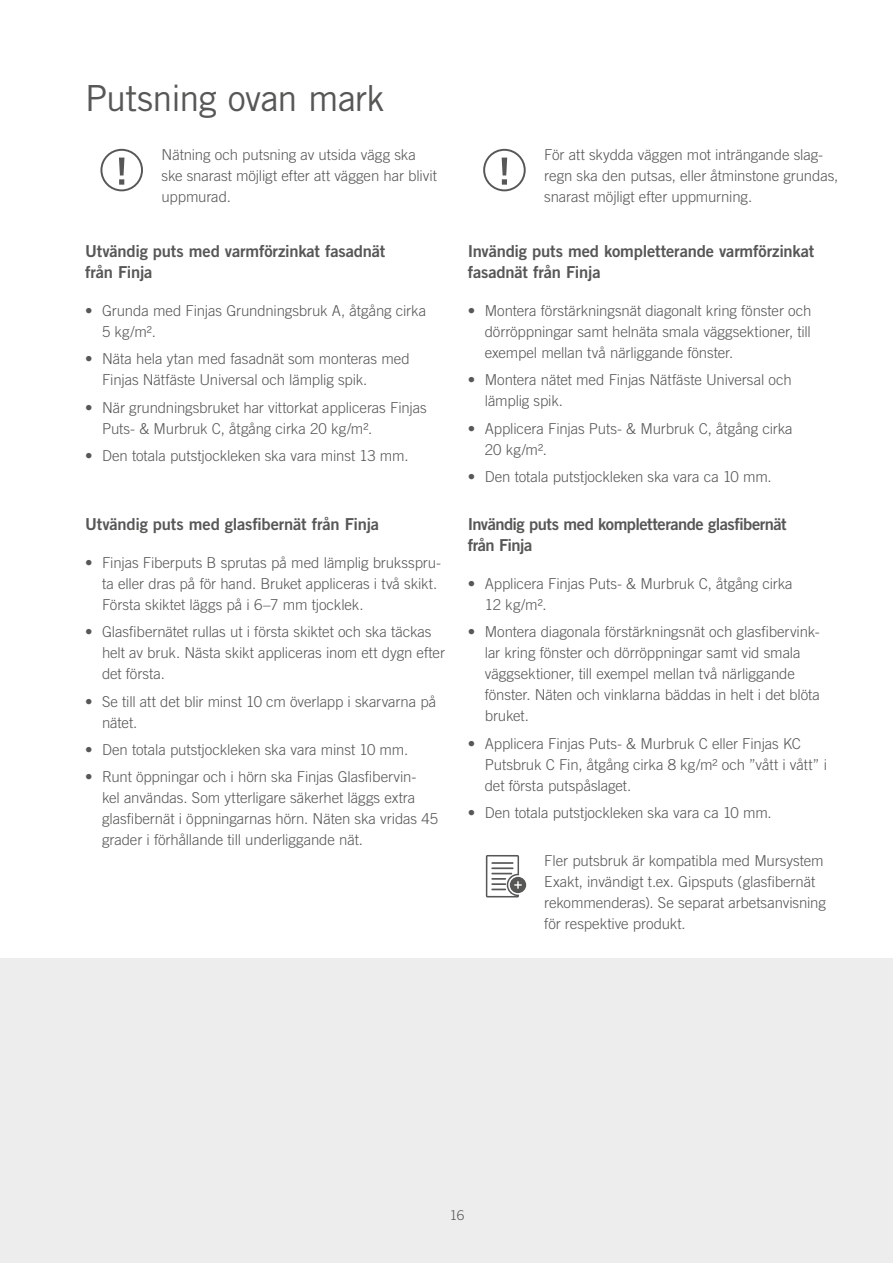
<style>
.page{position:relative;width:893px;height:1263px;background:#fff}
.page>*{position:absolute;margin:0;border:0;box-sizing:border-box;transform-origin:0 0}
.t1{font:36px "Trade Gothic LT Std";letter-spacing:-.02em;color:#575756}
.t2{font:16.5px/21px "Trade Gothic LT Std Bd 2";letter-spacing:-.015em;color:#575756}
.t3{font:300 15px/21px "Trade Gothic LT Std";letter-spacing:-.005em;color:#575756}
.t4{font:300 13.5px "Trade Gothic LT Std";color:#575756}
</style>
<div class="page">
<svg style="left:100px;top:149px;width:43px;height:42px"></svg>
<svg style="left:483px;top:149px;width:43px;height:42px"></svg>
<div style="left:0;top:958px;width:893px;height:305px;background:#ededed"></div>
<svg style="left:486px;top:855px;width:40px;height:42px"></svg>
<h1 class="t1" style="left:85px;top:76px;width:301px">Putsning ovan mark</h1>
<p class="t3" style="left:162px;top:144px;width:277px">Nätning och putsning av utsida vägg ska ske snarast möjligt efter att väggen har blivit uppmurad.</p>
<p class="t2" style="left:85px;top:241px;width:302px">Utvändig puts med varmförzinkat fasadnät från Finja</p>
<p class="t3" style="left:102px;top:300px;width:326px;text-indent:-17px">• Grunda med Finjas Grundningsbruk A, åtgång cirka<br>5 kg/m².</p>
<p class="t3" style="left:102px;top:348px;width:309px;text-indent:-17px">• Näta hela ytan med fasadnät som monteras med<br>Finjas Nätfäste Universal och lämplig spik.</p>
<p class="t3" style="left:102px;top:397px;width:326px;text-indent:-17px">• När grundningsbruket har vittorkat appliceras Finjas<br>Puts- &amp; Murbruk C, åtgång cirka 20 kg/m².</p>
<p class="t3" style="left:85px;top:445px;width:325px">• Den totala putstjockleken ska vara minst 13 mm.</p>
<p class="t2" style="left:85px;top:514px;width:296px">Utvändig puts med glasfibernät från Finja</p>
<p class="t3" style="left:102px;top:552px;width:341px;text-indent:-17px">• Finjas Fiberputs B sprutas på med lämplig bruksspru&shy;ta eller dras på för hand. Bruket appliceras i två skikt.<br>Första skiktet läggs på i 6–7 mm tjocklek.</p>
<p class="t3" style="left:102px;top:621px;width:344px;text-indent:-17px">• Glasfibernätet rullas ut i första skiktet och ska täckas helt av bruk. Nästa skikt appliceras inom ett dygn efter det första.</p>
<p class="t3" style="left:102px;top:691px;width:336px;text-indent:-17px">• Se till att det blir minst 10 cm överlapp i skarvarna på nätet.</p>
<p class="t3" style="left:85px;top:739px;width:325px">• Den totala putstjockleken ska vara minst 10 mm.</p>
<p class="t3" style="left:102px;top:766px;width:337px;text-indent:-17px">• Runt öppningar och i hörn ska Finjas Glasfibervin&shy;kel användas. Som ytterligare säkerhet läggs extra glasfibernät i öppningarnas hörn. Näten ska vridas 45 grader i förhållande till underliggande nät.</p>
<p class="t3" style="left:544px;top:144px;width:296px">För att skydda väggen mot inträngande slag&shy;regn ska den putsas, eller åtminstone grundas, snarast möjligt efter uppmurning.</p>
<p class="t2" style="left:468px;top:241px;width:348px">Invändig puts med kompletterande varmförzinkat fasadnät från Finja</p>
<p class="t3" style="left:485px;top:300px;width:328px;text-align:justify;text-indent:-17px">• Montera förstärkningsnät diagonalt kring fönster och dörröppningar samt helnäta smala väggsektioner, till exempel mellan två närliggande fönster.</p>
<p class="t3" style="left:485px;top:369px;width:308px;text-indent:-17px">• Montera nätet med Finjas Nätfäste Universal och lämplig spik.</p>
<p class="t3" style="left:485px;top:418px;width:310px;text-indent:-17px">• Applicera Finjas Puts- &amp; Murbruk C, åtgång cirka<br>20 kg/m².</p>
<p class="t3" style="left:468px;top:466px;width:305px">• Den totala putstjockleken ska vara ca 10 mm.</p>
<p class="t2" style="left:468px;top:514px;width:320px">Invändig puts med kompletterande glasfibernät från Finja</p>
<p class="t3" style="left:485px;top:573px;width:310px;text-indent:-17px">• Applicera Finjas Puts- &amp; Murbruk C, åtgång cirka<br>12 kg/m².</p>
<p class="t3" style="left:485px;top:621px;width:337px;text-indent:-17px">• Montera diagonala förstärkningsnät och glasfibervink&shy;lar kring fönster och dörröppningar samt vid smala väggsektioner, till exempel mellan två närliggande fönster. Näten och vinklarna bäddas in helt i det blöta bruket.</p>
<p class="t3" style="left:485px;top:733px;width:344px;text-indent:-17px">• Applicera Finjas Puts- &amp; Murbruk C eller Finjas KC<br>Putsbruk C Fin, åtgång cirka 8 kg/m² och ”vått i vått” i det första putspåslaget.</p>
<p class="t3" style="left:468px;top:802px;width:305px">• Den totala putstjockleken ska vara ca 10 mm.</p>
<p class="t3" style="left:544px;top:850px;width:283px">Fler putsbruk är kompatibla med Mursystem Exakt, invändigt t.ex. Gipsputs (glasfibernät rekommenderas). Se separat arbetsanvisning för respektive produkt.</p>
<p class="t4" style="left:450px;top:1207px;width:16px">16</p>
</div>
